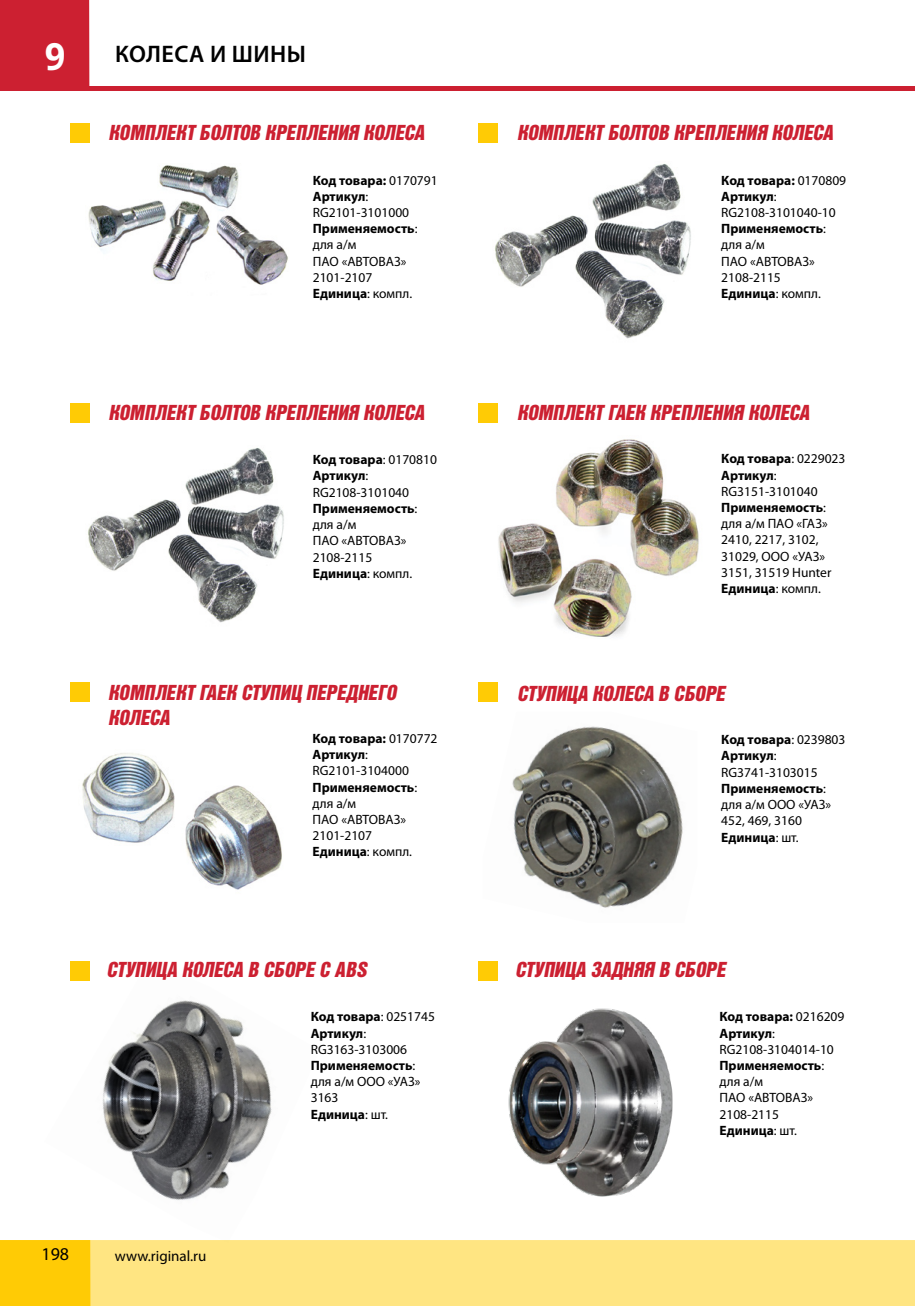
<style>
.page{position:relative;width:915px;height:1306px;background:#fff}
.page>*{position:absolute;margin:0;border:0;box-sizing:border-box;transform-origin:0 0}
.t1{font:700 37.5px "Noto Sans";color:#fff}
.t2{font:600 24px "Myriad Pro";letter-spacing:.02em;color:#000}
.t3{font:italic 21px/25.2px "Bastion Kontrast";color:#cc2031}
.t4{font:18px "Myriad Pro";color:#000}
.t5{font:15px "Myriad Pro";color:#000}
.t6{font:13.5px/16.2px "Myriad Pro";color:#000}
.s1{font-weight:700}
</style>
<div class="page">
<img style="left:70px;top:961px;width:202px;height:239px">
<img style="left:82px;top:753px;width:200px;height:137px">
<img style="left:88px;top:165px;width:200px;height:120px">
<img style="left:495px;top:164px;width:196px;height:175px">
<img style="left:88px;top:448px;width:196px;height:175px">
<img style="left:498px;top:439px;width:201px;height:198px">
<img style="left:508px;top:1008px;width:165px;height:189px">
<img style="left:512px;top:726px;width:171px;height:182px">
<div style="left:90px;top:1240px;width:824px;height:65px;background:#ffe582"></div>
<hr style="left:0;top:86px;width:914px;height:4px;background:#cc2031">
<div style="left:0;top:1240px;width:90px;height:65px;background:#ffcb05"></div>
<div style="left:0;top:0;width:89px;height:86px;background:#cc2031"></div>
<div style="left:70px;top:403px;width:19px;height:19px;background:#ffcb05"></div>
<div style="left:70px;top:682px;width:19px;height:20px;background:#ffcb05"></div>
<div style="left:70px;top:961px;width:19px;height:19px;background:#ffcb05"></div>
<div style="left:478px;top:123px;width:19px;height:19px;background:#ffcb05"></div>
<div style="left:70px;top:123px;width:19px;height:19px;background:#ffcb05"></div>
<div style="left:478px;top:403px;width:19px;height:19px;background:#ffcb05"></div>
<div style="left:478px;top:682px;width:19px;height:20px;background:#ffcb05"></div>
<div style="left:478px;top:961px;width:19px;height:19px;background:#ffcb05"></div>
<h1 class="t1" style="left:45px;top:30px;width:22px">9</h1>
<h2 class="t2" style="left:115px;top:41px;width:192px">КОЛЕСА И ШИНЫ</h2>
<h3 class="t3" style="left:108px;top:120px;width:317px">КОМПЛЕКТ БОЛТОВ КРЕПЛЕНИЯ КОЛЕСА</h3>
<p class="t6" style="left:313px;top:172px;width:126px"><span class="s1">Код товара:</span> 0170791<br><span class="s1">Артикул</span>:<br>RG2101-3101000<br><span class="s1">Применяемость</span>: для а/м<br>ПАО «АВТОВАЗ»<br>2101-2107<br><span class="s1">Единица</span>: компл.</p>
<h3 class="t3" style="left:108px;top:399px;width:317px">КОМПЛЕКТ БОЛТОВ КРЕПЛЕНИЯ КОЛЕСА</h3>
<p class="t6" style="left:312px;top:452px;width:126px"><span class="s1">Код товара</span>: 0170810<br><span class="s1">Артикул</span>:<br>RG2108-3101040<br><span class="s1">Применяемость</span>: для а/м<br>ПАО «АВТОВАЗ»<br>2108-2115<br><span class="s1">Единица</span>: компл.</p>
<h3 class="t3" style="left:108px;top:679px;width:289px">КОМПЛЕКТ ГАЕК СТУПИЦ ПЕРЕДНЕГО<br>КОЛЕСА</h3>
<p class="t6" style="left:312px;top:730px;width:126px"><span class="s1">Код товара:</span> 0170772<br><span class="s1">Артикул</span>:<br>RG2101-3104000<br><span class="s1">Применяемость</span>: для а/м<br>ПАО «АВТОВАЗ»<br>2101-2107<br><span class="s1">Единица</span>: компл.</p>
<h3 class="t3" style="left:106px;top:956px;width:262px">СТУПИЦА КОЛЕСА В СБОРЕ С ABS</h3>
<p class="t6" style="left:310px;top:1009px;width:126px"><span class="s1">Код товара</span>: 0251745<br><span class="s1">Артикул</span>:<br>RG3163-3103006<br><span class="s1">Применяемость</span>: для а/м ООО «УАЗ»<br>3163<br><span class="s1">Единица</span>: шт.</p>
<h3 class="t4" style="left:41px;top:1244px;width:29px">198</h3>
<p class="t5" style="left:115px;top:1247px;width:93px">www.riginal.ru</p>
<h3 class="t3" style="left:517px;top:120px;width:317px">КОМПЛЕКТ БОЛТОВ КРЕПЛЕНИЯ КОЛЕСА</h3>
<p class="t6" style="left:721px;top:172px;width:126px"><span class="s1">Код товара:</span> 0170809<br><span class="s1">Артикул</span>:<br>RG2108-3101040-10<br><span class="s1">Применяемость</span>: для а/м<br>ПАО «АВТОВАЗ»<br>2108-2115<br><span class="s1">Единица</span>: компл.</p>
<h3 class="t3" style="left:517px;top:399px;width:294px">КОМПЛЕКТ ГАЕК КРЕПЛЕНИЯ КОЛЕСА</h3>
<p class="t6" style="left:721px;top:451px;width:126px"><span class="s1">Код товара</span>: 0229023<br><span class="s1">Артикул</span>:<br>RG3151-3101040<br><span class="s1">Применяемость</span>: для а/м ПАО «ГАЗ»<br>2410, 2217, 3102,<br>31029, ООО «УАЗ»<br>3151, 31519 Hunter<br><span class="s1">Единица</span>: компл.</p>
<h3 class="t3" style="left:517px;top:681px;width:209px">СТУПИЦА КОЛЕСА В СБОРЕ</h3>
<p class="t6" style="left:721px;top:732px;width:126px"><span class="s1">Код товара</span>: 0239803<br><span class="s1">Артикул</span>:<br>RG3741-3103015<br><span class="s1">Применяемость</span>: для а/м ООО «УАЗ»<br>452, 469, 3160<br><span class="s1">Единица</span>: шт.</p>
<h3 class="t3" style="left:515px;top:956px;width:212px">СТУПИЦА ЗАДНЯЯ В СБОРЕ</h3>
<p class="t6" style="left:719px;top:1009px;width:126px"><span class="s1">Код товара:</span> 0216209<br><span class="s1">Артикул</span>:<br>RG2108-3104014-10<br><span class="s1">Применяемость</span>: для а/м<br>ПАО «АВТОВАЗ»<br>2108-2115<br><span class="s1">Единица</span>: шт.</p>
</div>
